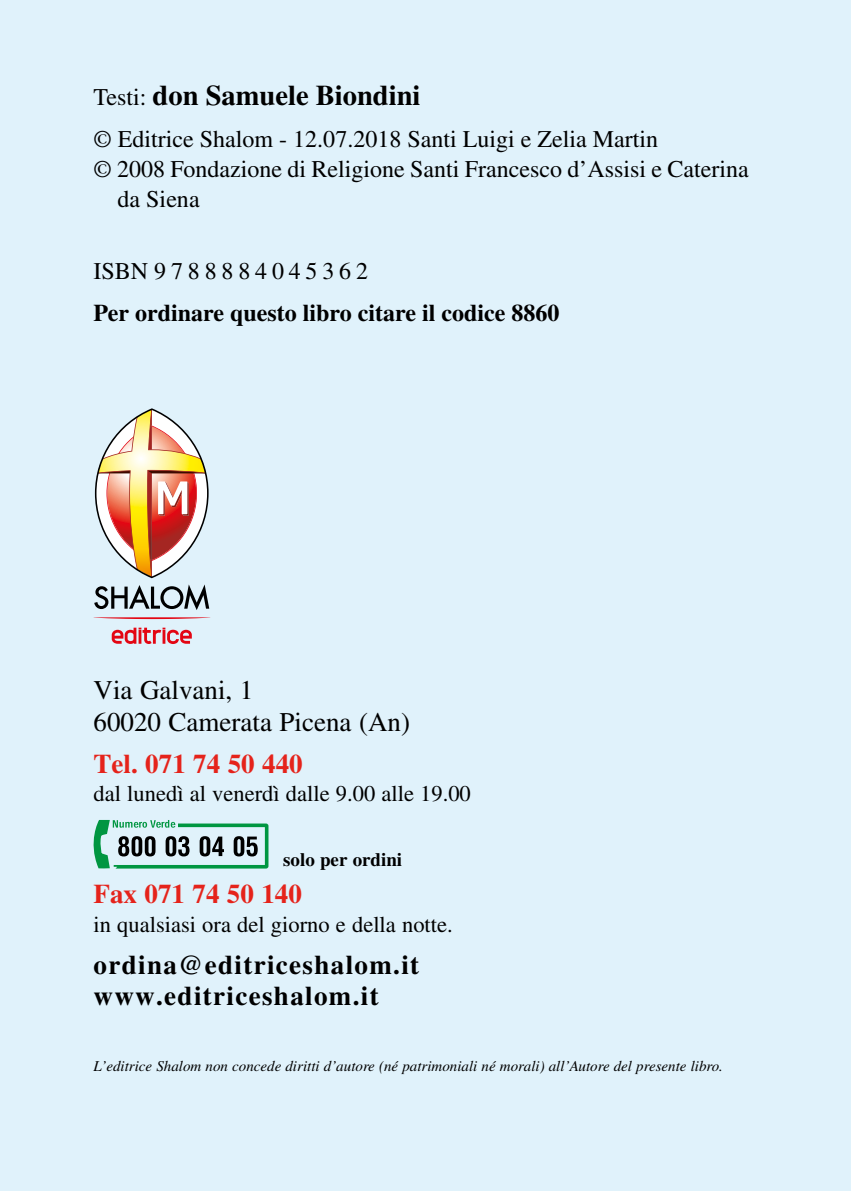
<style>
.page{position:relative;width:851px;height:1191px;background:#fff}
.page>*{position:absolute;margin:0;border:0;box-sizing:border-box;transform-origin:0 0}
.t1{font:700 28.5px "Times LT Std";color:#000}
.t2{font:700 27px/31.5px "Times LT Std";letter-spacing:.05em;color:#000}
.t3{font:27px/31.5px "Times LT Std";color:#000}
.t4{font:700 27px "Times LT Std";color:#e5231b}
.t5{font:24px "Times LT Std";color:#000}
.t6{font:700 24px "Times LT Std";color:#000}
.t7{font:24px "Times LT Std";letter-spacing:.2em;color:#000}
.t8{font:22.5px "Times LT Std";color:#000}
.t9{font:700 18.9px "Times LT Std";color:#000}
.t10{font:italic 15px "Times LT Std";color:#000}
.s1{font-weight:400;font-size:24px}
</style>
<div class="page">
<div style="left:0;top:0;width:850px;height:1191px;background:#e0f2fb"></div>
<svg style="left:94px;top:584px;width:115px;height:26px"></svg>
<svg style="left:95px;top:408px;width:113px;height:170px"></svg>
<svg style="left:112px;top:627px;width:80px;height:17px"></svg>
<svg style="left:94px;top:617px;width:116px;height:2px"></svg>
<svg style="left:93px;top:819px;width:176px;height:50px"></svg>
<p class="t1" style="left:94px;top:78px;width:328px"><span class="s1">Testi:</span> don Samuele Biondini</p>
<p class="t5" style="left:94px;top:125px;width:566px">© Editrice Shalom - 12.07.2018 Santi Luigi e Zelia Martin</p>
<p class="t5" style="left:94px;top:155px;width:656px">© 2008 Fondazione di Religione Santi Francesco d’Assisi e Caterina</p>
<p class="t5" style="left:118px;top:185px;width:83px">da Siena</p>
<p class="t7" style="left:94px;top:257px;width:276px">ISBN 9788884045362</p>
<p class="t6" style="left:94px;top:298px;width:467px">Per ordinare questo libro citare il codice 8860</p>
<p class="t3" style="left:94px;top:674px;width:318px">Via Galvani, 1<br>60020 Camerata Picena (An)</p>
<p class="t4" style="left:94px;top:747px;width:210px">Tel. 071 74 50 440</p>
<p class="t8" style="left:94px;top:781px;width:379px">dal lunedì al venerdì dalle 9.00 alle 19.00</p>
<p class="t9" style="left:283px;top:848px;width:120px">solo per ordini</p>
<p class="t4" style="left:94px;top:878px;width:210px">Fax 071 74 50 140</p>
<p class="t8" style="left:94px;top:911px;width:360px">in qualsiasi ora del giorno e della notte.</p>
<p class="t2" style="left:94px;top:948px;width:327px">ordina@editriceshalom.it www.editriceshalom.it</p>
<p class="t10" style="left:94px;top:1057px;width:630px">L’editrice Shalom non concede diritti d’autore (né patrimoniali né morali) all’Autore del presente libro.</p>
</div>
